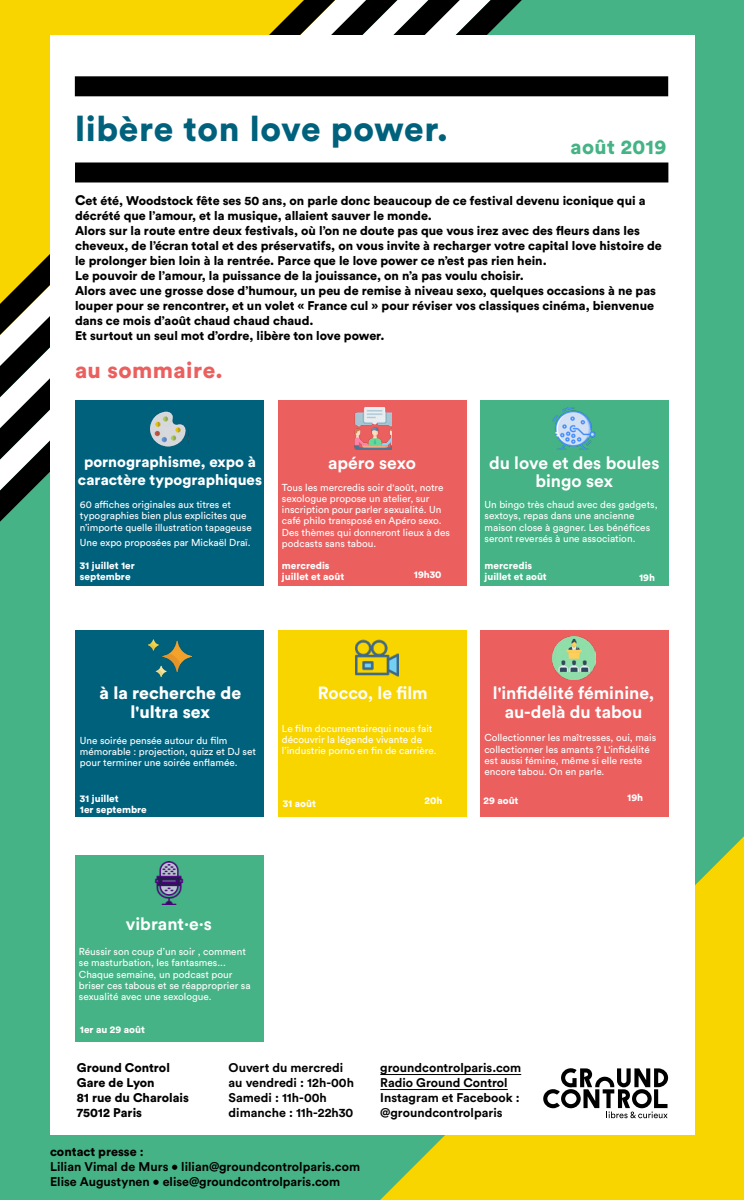
<style>
.page{position:relative;width:744px;height:1200px;background:#45b385}
.page>*{position:absolute;margin:0;border:0;box-sizing:border-box;transform-origin:0 0}
.t1{font:900 35px "Circular Std";letter-spacing:.02em;color:#00617d}
.t2{font:900 22.5px "Circular Std";letter-spacing:.02em;color:#eb5f5e}
.t3{font:900 20.38px "Circular Std";letter-spacing:.02em;color:#45b385}
.t4{font:700 17.5px/18.8px "Circular Std";color:#fff;text-align:center}
.t5{font:900 17.5px/18.8px "Circular Std";color:#fff;text-align:center}
.t6{font:900 15px/18.8px "Circular Std";color:#fff;text-align:center}
.t7{font:900 12.5px/15px "Circular Std";color:#000}
.t8{font:700 12.5px/15px "Circular Std";color:#000}
.t9{font:10px/11.2px "Circular Std";color:#fff}
.t10{font:900 10px/11.2px "Circular Std";color:#fff}
.s1{font-size:13.75px}
.s2{font-weight:900}
</style>
<div class="page">
<svg style="left:380px;top:836px;width:364px;height:364px;background:#e9d10b"></svg>
<svg style="left:0;top:0;width:522px;height:539px;background:#b2a739"></svg>
<div style="left:51px;top:35px;width:644px;height:1100px;background:#fff"></div>
<svg style="left:543px;top:1068px;width:125px;height:50px"></svg>
<div style="left:75px;top:76px;width:593px;height:20px;background:#000"></div>
<hr style="left:380px;top:1074px;width:141px;height:1px;background:#000">
<hr style="left:380px;top:1089px;width:128px;height:1px;background:#000">
<div style="left:75px;top:162px;width:593px;height:20px;background:#000"></div>
<div style="left:75px;top:401px;width:189px;height:185px;background:#00617d"></div>
<div style="left:278px;top:401px;width:188px;height:185px;background:#eb5f5e"></div>
<img style="left:354px;top:407px;width:37px;height:43px">
<div style="left:480px;top:401px;width:188px;height:185px;background:#45b385"></div>
<img style="left:552px;top:407px;width:43px;height:43px">
<img style="left:150px;top:411px;width:39px;height:36px">
<div style="left:76px;top:630px;width:188px;height:186px;background:#00617d"></div>
<div style="left:278px;top:630px;width:188px;height:186px;background:#f9d500"></div>
<img style="left:355px;top:639px;width:44px;height:38px">
<div style="left:480px;top:630px;width:188px;height:186px;background:#eb5f5e"></div>
<img style="left:552px;top:637px;width:43px;height:42px">
<img style="left:148px;top:639px;width:43px;height:38px">
<div style="left:76px;top:855px;width:188px;height:186px;background:#45b385"></div>
<img style="left:154px;top:862px;width:30px;height:42px">
<h1 class="t1" style="left:75px;top:106px;width:375px">libère ton love power.</h1>
<h3 class="t3" style="left:570px;top:133px;width:97px">août 2019</h3>
<p class="t7" style="left:75px;top:193px;width:588px"><span class="s1">C</span>et été, Woodstock fête ses 50 ans, on parle donc beaucoup de ce festival devenu iconique qui a décrété que l’amour, et la musique, allaient sauver le monde.<br>Alors sur la route entre deux festivals, où l’on ne doute pas que vous irez avec des fleurs dans les cheveux, de l’écran total et des préservatifs, on vous invite à recharger votre capital love histoire de le prolonger bien loin à la rentrée. Parce que le love power ce n’est pas rien hein.<br>Le pouvoir de l’amour, la puissance de la jouissance, on n’a pas voulu choisir.<br>Alors avec une grosse dose d’humour, un peu de remise à niveau sexo, quelques occasions à ne pas louper pour se rencontrer, et un volet « France cul » pour réviser vos classiques cinéma, bienvenue dans ce mois d’août chaud chaud chaud.<br>Et surtout un seul mot d’ordre, libère ton love power.</p>
<h2 class="t2" style="left:75px;top:355px;width:149px">au sommaire.</h2>
<h3 class="t6" style="left:78px;top:452px;width:186px">pornographisme, expo à caractère typographiques</h3>
<p class="t9" style="left:80px;top:499px;width:173px">60 affiches originales aux titres et typographies bien plus explicites que n’importe quelle illustration tapageuse</p>
<p class="t9" style="left:80px;top:536px;width:172px">Une expo proposées par Mickaël Draï.</p>
<p class="t10" style="left:80px;top:560px;width:57px">31 juillet 1er septembre</p>
<h3 class="t4" style="left:489px;top:453px;width:172px">du love et des boules bingo sex</h3>
<h3 class="t4" style="left:328px;top:453px;width:89px">apéro sexo</h3>
<p class="t9" style="left:282px;top:481px;width:169px">Tous les mercredis soir d'août, notre sexologue propose un atelier, sur inscription pour parler sexualité. Un café philo transposé en Apéro sexo.<br>Des thèmes qui donneront lieux à des podcasts sans tabou.</p>
<p class="t10" style="left:282px;top:560px;width:64px">mercredis juillet et août</p>
<p class="t9" style="left:484px;top:499px;width:175px">Un bingo très chaud avec des gadgets, sextoys, repas dans une ancienne maison close à gagner. Les bénéfices seront reversés à une association.</p>
<p class="t10" style="left:484px;top:559px;width:64px">mercredis juillet et août</p>
<p class="t10" style="left:414px;top:569px;width:29px">19h30</p>
<p class="t10" style="left:639px;top:571px;width:18px">19h</p>
<h3 class="t5" style="left:100px;top:683px;width:143px">à la recherche de l'ultra sex</h3>
<p class="t9" style="left:80px;top:735px;width:178px">Une soirée pensée autour du film mémorable : projection, quizz et DJ set pour terminer une soirée enflamée.</p>
<p class="t10" style="left:80px;top:793px;width:68px">31 juillet<br>1er septembre</p>
<h3 class="t4" style="left:318px;top:683px;width:111px">Rocco, le film</h3>
<p class="t9" style="left:282px;top:723px;width:156px">Le film documentairequi nous fait découvrir la légende vivante de l’industrie porno en fin de carrière.</p>
<p class="t10" style="left:283px;top:798px;width:35px">31 août</p>
<p class="t10" style="left:425px;top:795px;width:19px">20h</p>
<h3 class="t4" style="left:126px;top:915px;width:88px">vibrant·e·s</h3>
<p class="t9" style="left:79px;top:946px;width:173px">Réussir son coup d’un soir , comment se masturbation, les fantasmes...<br>Chaque semaine, un podcast pour briser ces tabous et se réapproprier sa sexualité avec une sexologue.</p>
<p class="t10" style="left:80px;top:1024px;width:66px">1er au 29 août</p>
<h3 class="t4" style="left:493px;top:683px;width:163px">l'infidélité féminine, au-delà du tabou</h3>
<p class="t9" style="left:484px;top:732px;width:173px">Collectionner les maîtresses, oui, mais collectionner les amants ? L'infidélité est aussi fémine, même si elle reste encore tabou. On en parle.</p>
<p class="t10" style="left:483px;top:795px;width:36px">29 août</p>
<p class="t10" style="left:627px;top:792px;width:18px">19h</p>
<p class="t7" style="left:77px;top:1060px;width:114px">Ground Control<br>Gare de Lyon<br>81 rue du Charolais<br>75012 Paris</p>
<p class="t8" style="left:229px;top:1060px;width:127px">Ouvert du mercredi au vendredi : 12h-00h<br>Samedi : 11h-00h dimanche : 11h-22h30</p>
<p class="t8" style="left:380px;top:1060px;width:142px">groundcontrolparis.com<br>Radio Ground Control<br>Instagram et Facebook : @groundcontrolparis</p>
<p class="t8" style="left:50px;top:1143px;width:311px"><span class="s2">contact presse</span> :<br>Lilian Vimal de Murs • lilian@groundcontrolparis.com<br>Elise Augustynen • elise@groundcontrolparis.com</p>
</div>
